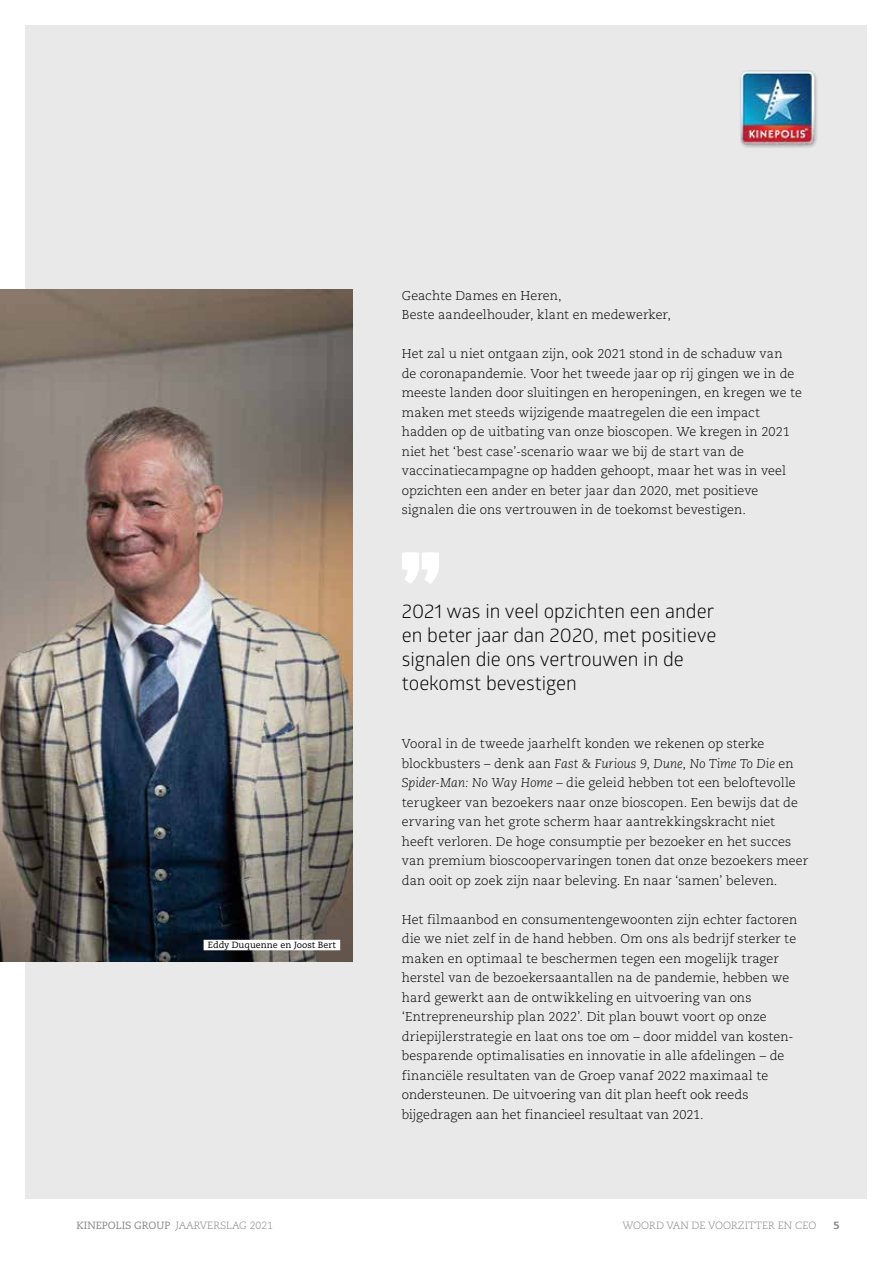
<style>
.page{position:relative;width:893px;height:1263px;background:#fff}
.page>*{position:absolute;margin:0;border:0;box-sizing:border-box;transform-origin:0 0}
.t1{font:19.5px/24px "Glober";color:#000}
.t2{font:300 12.75px/19.5px "Caecilia LT Std";letter-spacing:.005em;color:#000}
.t3{font:300 10.5px "Caecilia LT Std";color:#868786}
.t4{font:800 10.5px "Caecilia LT Std";color:#868786}
.t5{font:9px "Caecilia LT Std";color:#000}
.s1{font-style:italic}
.s2{font-weight:400}
</style>
<div class="page">
<div style="left:26px;top:26px;width:841px;height:1173px;background:#e9e9e9"></div>
<img style="left:0;top:289px;width:353px;height:672px">
<svg style="left:402px;top:552px;width:37px;height:32px"></svg>
<div style="left:204px;top:940px;width:136px;height:10px;background:#fff"></div>
<img style="left:740px;top:70px;width:77px;height:78px">
<p class="t5" style="left:208px;top:940px;width:130px">Eddy Duquenne en Joost Bert</p>
<p class="t2" style="left:402px;top:286px;width:271px">Geachte Dames en Heren,<br>Beste aandeelhouder, klant en medewerker,</p>
<p class="t2" style="left:402px;top:344px;width:402px">Het zal u niet ontgaan zijn, ook 2021 stond in de schaduw van<br>de coronapandemie. Voor het tweede jaar op rij gingen we in de meeste landen door sluitingen en heropeningen, en kregen we te maken met steeds wijzigende maatregelen die een impact hadden op de uitbating van onze bioscopen. We kregen in 2021 niet het ‘best case’-scenario waar we bij de start van de vaccinatiecampagne op hadden gehoopt, maar het was in veel opzichten een ander en beter jaar dan 2020, met positieve signalen die ons vertrouwen in de toekomst bevestigen.</p>
<h1 class="t1" style="left:402px;top:598px;width:316px">2021 was in veel opzichten een ander en beter jaar dan 2020, met positieve signalen die ons vertrouwen in de toekomst bevestigen</h1>
<p class="t2" style="left:402px;top:734px;width:408px">Vooral in de tweede jaarhelft konden we rekenen op sterke blockbusters – denk aan <span class="s1">Fast &amp; Furious 9</span>, <span class="s1">Dune</span>, <span class="s1">No Time To Die</span> en <span class="s1">Spider-Man: No Way Home</span> – die geleid hebben tot een beloftevolle terugkeer van bezoekers naar onze bioscopen. Een bewijs dat de ervaring van het grote scherm haar aantrekkingskracht niet heeft verloren. De hoge consumptie per bezoeker en het succes van premium bioscoopervaringen tonen dat onze bezoekers meer dan ooit op zoek zijn naar beleving. En naar ‘samen’ beleven.</p>
<p class="t2" style="left:402px;top:910px;width:397px">Het filmaanbod en consumentengewoonten zijn echter factoren die we niet zelf in de hand hebben. Om ons als bedrijf sterker te maken en optimaal te beschermen tegen een mogelijk trager herstel van de bezoekersaantallen na de pandemie, hebben we hard gewerkt aan de ontwikkeling en uitvoering van ons ‘Entrepreneurship plan 2022’. Dit plan bouwt voort op onze driepijlerstrategie en laat ons toe om – door middel van kosten&shy;besparende optimalisaties en innovatie in alle afdelingen – de financiële resultaten van de Groep vanaf 2022 maximaal te ondersteunen. De uitvoering van dit plan heeft ook reeds bijgedragen aan het financieel resultaat van 2021.</p>
<p class="t3" style="left:77px;top:1219px;width:198px"><span class="s2">KINEPOLIS GROUP</span> JAARVERSLAG 2021</p>
<p class="t3" style="left:623px;top:1219px;width:195px">WOORD VAN DE VOORZITTER EN CEO</p>
<p class="t4" style="left:833px;top:1218px;width:8px">5</p>
</div>
